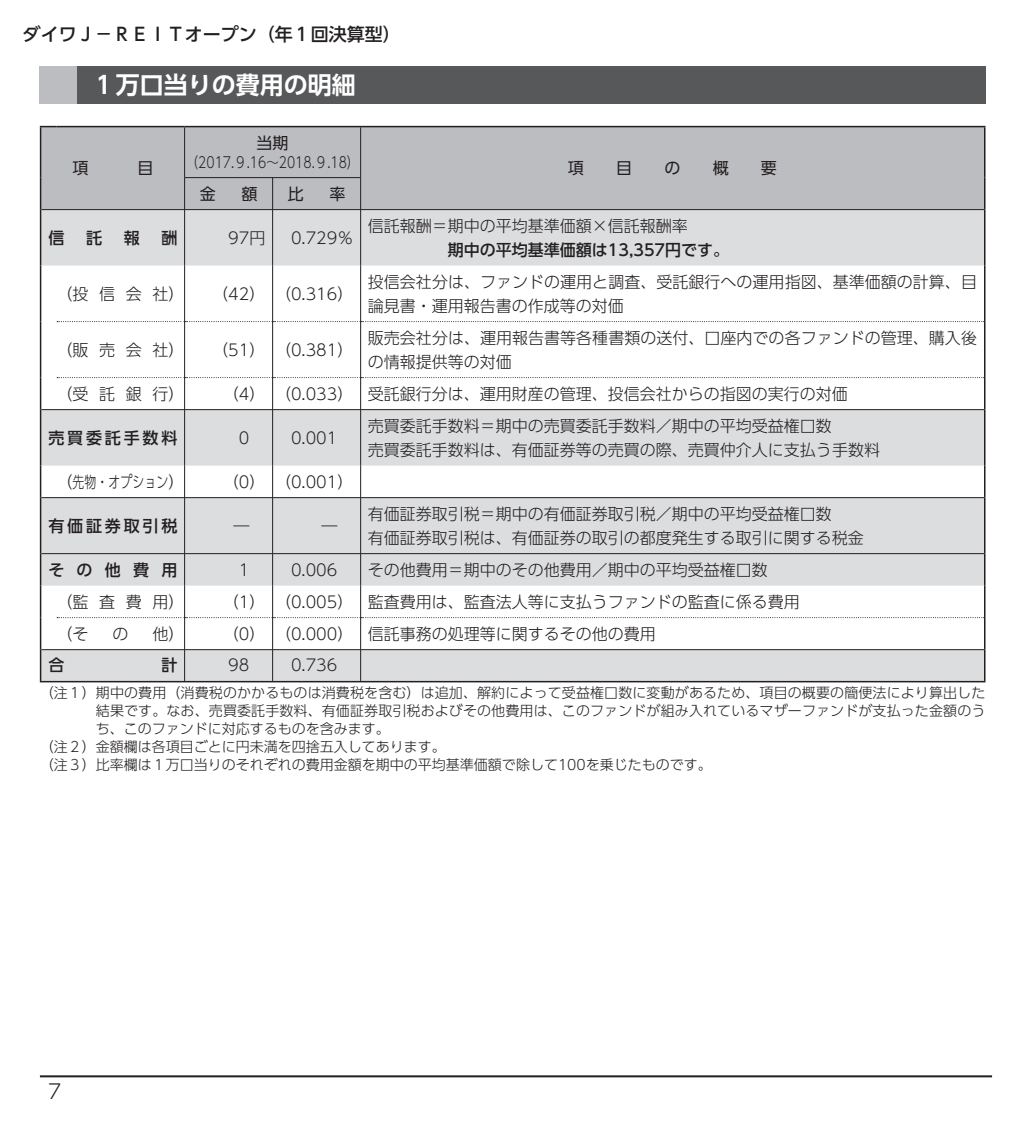
<style>
.page{position:relative;width:1032px;height:1134px;background:#fff}
.page>*{position:absolute;margin:0;border:0;box-sizing:border-box;transform-origin:0 0}
.t1{font:24px "UD Shin Go Pro De Bold 90 msp RKSJ H";color:#fff}
.t2{font:20px "UD Shin Go Pro Light 90 msp RKSJ H";color:#231f20}
.t3{font:18px "UD Shin Go Pro Medium 90 msp RKSJ H";color:#231f20}
.t4{font:16px/24px "UD Shin Go Pro Light 90 msp RKSJ H";color:#231f20}
.t5{font:16px "UD Shin Go Pro Medium 90 msp RKSJ H";color:#231f20}
.t6{font:16px "UD Shin Go Pro Medium 90 msp RKSJ H";letter-spacing:.175em;color:#231f20}
.t7{font:16px "UD Shin Go Pro Regular 90 msp RKSJ H";color:#231f20}
.t8{font:16px "UD Shin Go Pro Medium 90 msp RKSJ H";letter-spacing:.09em;color:#231f20}
.t9{font:15px "UD Shin Go Pro Light 90 msp RKSJ H";color:#231f20;scale:.83 1}
.t10{font:14px "UD Shin Go Pro Light 90 msp RKSJ H";letter-spacing:.01em;color:#231f20}
</style>
<div class="page">
<hr style="left:40px;top:1075px;width:952px;height:2px;background:#231f20">
<div style="left:40px;top:66px;width:37px;height:37px;background:#bcbdc0"></div>
<div style="left:77px;top:66px;width:908px;height:37px;background:#57585a"></div>
<div style="left:41px;top:127px;width:943px;height:82px;background:#bcbdc0"></div>
<svg style="left:41px;top:210px;width:943px;height:471px"></svg>
<svg style="left:40px;top:126px;width:17px;height:1px"></svg>
<hr style="left:40px;top:127px;width:1px;height:51px;background:#231f20">
<hr style="left:57px;top:126px;width:128px;height:1px;background:#231f20">
<hr style="left:40px;top:178px;width:1px;height:32px;background:#231f20">
<hr style="left:185px;top:126px;width:800px;height:1px;background:#231f20">
<hr style="left:984px;top:127px;width:1px;height:51px;background:#231f20">
<hr style="left:984px;top:178px;width:1px;height:32px;background:#231f20">
<hr style="left:40px;top:210px;width:1px;height:56px;background:#231f20">
<hr style="left:984px;top:210px;width:1px;height:56px;background:#231f20">
<hr style="left:40px;top:266px;width:1px;height:56px;background:#231f20">
<hr style="left:984px;top:266px;width:1px;height:56px;background:#231f20">
<hr style="left:40px;top:322px;width:1px;height:56px;background:#231f20">
<hr style="left:984px;top:322px;width:1px;height:56px;background:#231f20">
<hr style="left:40px;top:378px;width:1px;height:32px;background:#231f20">
<hr style="left:984px;top:378px;width:1px;height:32px;background:#231f20">
<hr style="left:40px;top:410px;width:1px;height:56px;background:#231f20">
<hr style="left:984px;top:410px;width:1px;height:56px;background:#231f20">
<hr style="left:40px;top:466px;width:1px;height:32px;background:#231f20">
<hr style="left:984px;top:466px;width:1px;height:32px;background:#231f20">
<hr style="left:40px;top:498px;width:1px;height:56px;background:#231f20">
<hr style="left:984px;top:498px;width:1px;height:56px;background:#231f20">
<hr style="left:40px;top:554px;width:1px;height:32px;background:#231f20">
<hr style="left:984px;top:554px;width:1px;height:32px;background:#231f20">
<hr style="left:40px;top:586px;width:1px;height:32px;background:#231f20">
<hr style="left:984px;top:586px;width:1px;height:32px;background:#231f20">
<hr style="left:40px;top:618px;width:1px;height:32px;background:#231f20">
<hr style="left:984px;top:618px;width:1px;height:32px;background:#231f20">
<hr style="left:40px;top:650px;width:1px;height:31px;background:#231f20">
<hr style="left:984px;top:650px;width:1px;height:31px;background:#231f20">
<hr style="left:40px;top:681px;width:945px;height:1px;background:#231f20">
<svg style="left:57px;top:321px;width:927px;height:1px"></svg>
<svg style="left:57px;top:377px;width:927px;height:1px"></svg>
<svg style="left:57px;top:617px;width:927px;height:1px"></svg>
<hr style="left:184px;top:127px;width:1px;height:50px;background:#231f20">
<hr style="left:360px;top:127px;width:1px;height:50px;background:#231f20">
<hr style="left:184px;top:178px;width:1px;height:31px;background:#231f20">
<hr style="left:272px;top:178px;width:1px;height:31px;background:#231f20">
<hr style="left:360px;top:178px;width:1px;height:31px;background:#231f20">
<hr style="left:184px;top:210px;width:1px;height:56px;background:#231f20">
<hr style="left:272px;top:210px;width:1px;height:56px;background:#231f20">
<hr style="left:360px;top:210px;width:1px;height:56px;background:#231f20">
<hr style="left:184px;top:266px;width:1px;height:56px;background:#231f20">
<hr style="left:272px;top:266px;width:1px;height:56px;background:#231f20">
<hr style="left:360px;top:266px;width:1px;height:56px;background:#231f20">
<hr style="left:184px;top:322px;width:1px;height:56px;background:#231f20">
<hr style="left:272px;top:322px;width:1px;height:56px;background:#231f20">
<hr style="left:360px;top:322px;width:1px;height:56px;background:#231f20">
<hr style="left:184px;top:378px;width:1px;height:31px;background:#231f20">
<hr style="left:272px;top:378px;width:1px;height:31px;background:#231f20">
<hr style="left:360px;top:378px;width:1px;height:31px;background:#231f20">
<hr style="left:184px;top:410px;width:1px;height:56px;background:#231f20">
<hr style="left:272px;top:410px;width:1px;height:56px;background:#231f20">
<hr style="left:360px;top:410px;width:1px;height:56px;background:#231f20">
<hr style="left:184px;top:466px;width:1px;height:31px;background:#231f20">
<hr style="left:272px;top:466px;width:1px;height:31px;background:#231f20">
<hr style="left:360px;top:466px;width:1px;height:31px;background:#231f20">
<hr style="left:184px;top:498px;width:1px;height:55px;background:#231f20">
<hr style="left:272px;top:498px;width:1px;height:55px;background:#231f20">
<hr style="left:360px;top:498px;width:1px;height:55px;background:#231f20">
<hr style="left:184px;top:554px;width:1px;height:32px;background:#231f20">
<hr style="left:272px;top:554px;width:1px;height:32px;background:#231f20">
<hr style="left:360px;top:554px;width:1px;height:32px;background:#231f20">
<hr style="left:184px;top:586px;width:1px;height:32px;background:#231f20">
<hr style="left:272px;top:586px;width:1px;height:32px;background:#231f20">
<hr style="left:360px;top:586px;width:1px;height:32px;background:#231f20">
<hr style="left:184px;top:618px;width:1px;height:31px;background:#231f20">
<hr style="left:272px;top:618px;width:1px;height:31px;background:#231f20">
<hr style="left:360px;top:618px;width:1px;height:31px;background:#231f20">
<hr style="left:184px;top:650px;width:1px;height:31px;background:#231f20">
<hr style="left:272px;top:650px;width:1px;height:31px;background:#231f20">
<hr style="left:360px;top:650px;width:1px;height:31px;background:#231f20">
<hr style="left:184px;top:177px;width:177px;height:1px;background:#231f20">
<hr style="left:41px;top:209px;width:943px;height:1px;background:#231f20">
<hr style="left:41px;top:409px;width:943px;height:1px;background:#231f20">
<hr style="left:41px;top:497px;width:943px;height:1px;background:#231f20">
<hr style="left:41px;top:553px;width:943px;height:1px;background:#231f20">
<hr style="left:41px;top:649px;width:943px;height:1px;background:#231f20">
<p class="t3" style="left:23px;top:27px;width:380px">ダイワＪ－ＲＥＩＴオープン（年１回決算型）</p>
<h1 class="t1" style="left:92px;top:76px;width:265px">１万口当りの費用の明細</h1>
<p class="t7" style="left:72px;top:162px;width:17px">項</p>
<p class="t7" style="left:137px;top:162px;width:17px">目</p>
<p class="t7" style="left:257px;top:137px;width:33px">当期</p>
<p class="t9" style="left:186px;top:157px;width:211px">（2017.９.16～2018.９.18）</p>
<p class="t7" style="left:568px;top:162px;width:17px">項</p>
<p class="t7" style="left:616px;top:162px;width:17px">目</p>
<p class="t7" style="left:664px;top:162px;width:17px">の</p>
<p class="t7" style="left:713px;top:162px;width:17px">概</p>
<p class="t7" style="left:761px;top:162px;width:17px">要</p>
<p class="t7" style="left:200px;top:188px;width:17px">金</p>
<p class="t7" style="left:241px;top:188px;width:17px">額</p>
<p class="t7" style="left:288px;top:188px;width:17px">比</p>
<p class="t7" style="left:329px;top:188px;width:17px">率</p>
<p class="t8" style="left:48px;top:232px;width:17px">信</p>
<p class="t8" style="left:86px;top:232px;width:17px">託</p>
<p class="t8" style="left:124px;top:232px;width:17px">報</p>
<p class="t8" style="left:161px;top:232px;width:17px">酬</p>
<p class="t4" style="left:228px;top:228px;width:39px">97円</p>
<p class="t4" style="left:291px;top:228px;width:64px">0.729％</p>
<p class="t4" style="left:368px;top:216px;width:321px">信託報酬＝期中の平均基準価額×信託報酬率</p>
<p class="t5" style="left:448px;top:244px;width:283px">期中の平均基準価額は13,357円です。</p>
<p class="t4" style="left:57px;top:284px;width:129px">（投信会社）</p>
<p class="t4" style="left:212px;top:284px;width:143px">（42） （0.316）</p>
<p class="t4" style="left:368px;top:272px;width:611px">投信会社分は、ファンドの運用と調査、受託銀行への運用指図、基準価額の計算、目論見書・運用報告書の作成等の対価</p>
<p class="t4" style="left:57px;top:340px;width:129px">（販売会社）</p>
<p class="t4" style="left:212px;top:340px;width:143px">（51） （0.381）</p>
<p class="t4" style="left:368px;top:328px;width:611px">販売会社分は、運用報告書等各種書類の送付、口座内での各ファンドの管理、購入後の情報提供等の対価</p>
<p class="t4" style="left:57px;top:384px;width:129px">（受託銀行）</p>
<p class="t4" style="left:223px;top:384px;width:627px">（4） （0.033） 受託銀行分は、運用財産の管理、投信会社からの指図の実行の対価</p>
<p class="t6" style="left:48px;top:432px;width:131px">売買委託手数料</p>
<p class="t4" style="left:239px;top:428px;width:12px">0</p>
<p class="t4" style="left:291px;top:428px;width:48px">0.001</p>
<p class="t4" style="left:368px;top:416px;width:513px">売買委託手数料＝期中の売買委託手数料／期中の平均受益権口数<br>売買委託手数料は、有価証券等の売買の際、売買仲介人に支払う手数料</p>
<p class="t4" style="left:57px;top:472px;width:129px">（先物・オプション）</p>
<p class="t4" style="left:223px;top:472px;width:132px">（0） （0.001）</p>
<p class="t6" style="left:48px;top:520px;width:131px">有価証券取引税</p>
<p class="t4" style="left:233px;top:516px;width:17px">―</p>
<p class="t4" style="left:321px;top:516px;width:17px">―</p>
<p class="t4" style="left:368px;top:504px;width:497px">有価証券取引税＝期中の有価証券取引税／期中の平均受益権口数<br>有価証券取引税は、有価証券の取引の都度発生する取引に関する税金</p>
<p class="t8" style="left:48px;top:564px;width:130px">その他費用</p>
<p class="t4" style="left:239px;top:560px;width:12px">1</p>
<p class="t4" style="left:291px;top:560px;width:48px">0.006</p>
<p class="t4" style="left:368px;top:560px;width:402px">その他費用＝期中のその他費用／期中の平均受益権口数</p>
<p class="t4" style="left:57px;top:592px;width:129px">（監査費用）</p>
<p class="t4" style="left:223px;top:592px;width:579px">（1） （0.005） 監査費用は、監査法人等に支払うファンドの監査に係る費用</p>
<p class="t4" style="left:57px;top:624px;width:33px">（そ</p>
<p class="t4" style="left:112px;top:624px;width:17px">の</p>
<p class="t4" style="left:152px;top:624px;width:33px">他）</p>
<p class="t4" style="left:223px;top:624px;width:435px">（0） （0.000） 信託事務の処理等に関するその他の費用</p>
<p class="t8" style="left:48px;top:659px;width:17px">合</p>
<p class="t8" style="left:161px;top:659px;width:17px">計</p>
<p class="t4" style="left:228px;top:656px;width:23px">98</p>
<p class="t4" style="left:291px;top:656px;width:48px">0.736</p>
<p class="t10" style="left:40px;top:687px;width:947px">（注１）期中の費用（消費税のかかるものは消費税を含む）は追加、解約によって受益権口数に変動があるため、項目の概要の簡便法により算出した</p>
<p class="t10" style="left:96px;top:705px;width:891px">結果です。なお、売買委託手数料、有価証券取引税およびその他費用は、このファンドが組み入れているマザーファンドが支払った金額のう</p>
<p class="t10" style="left:96px;top:723px;width:295px">ち、このファンドに対応するものを含みます。</p>
<p class="t10" style="left:40px;top:741px;width:407px">（注２）金額欄は各項目ごとに円未満を四捨五入してあります。</p>
<p class="t10" style="left:40px;top:759px;width:673px">（注３）比率欄は１万口当りのそれぞれの費用金額を期中の平均基準価額で除して100を乗じたものです。</p>
<p class="t2" style="left:48px;top:1083px;width:15px">7</p>
</div>
